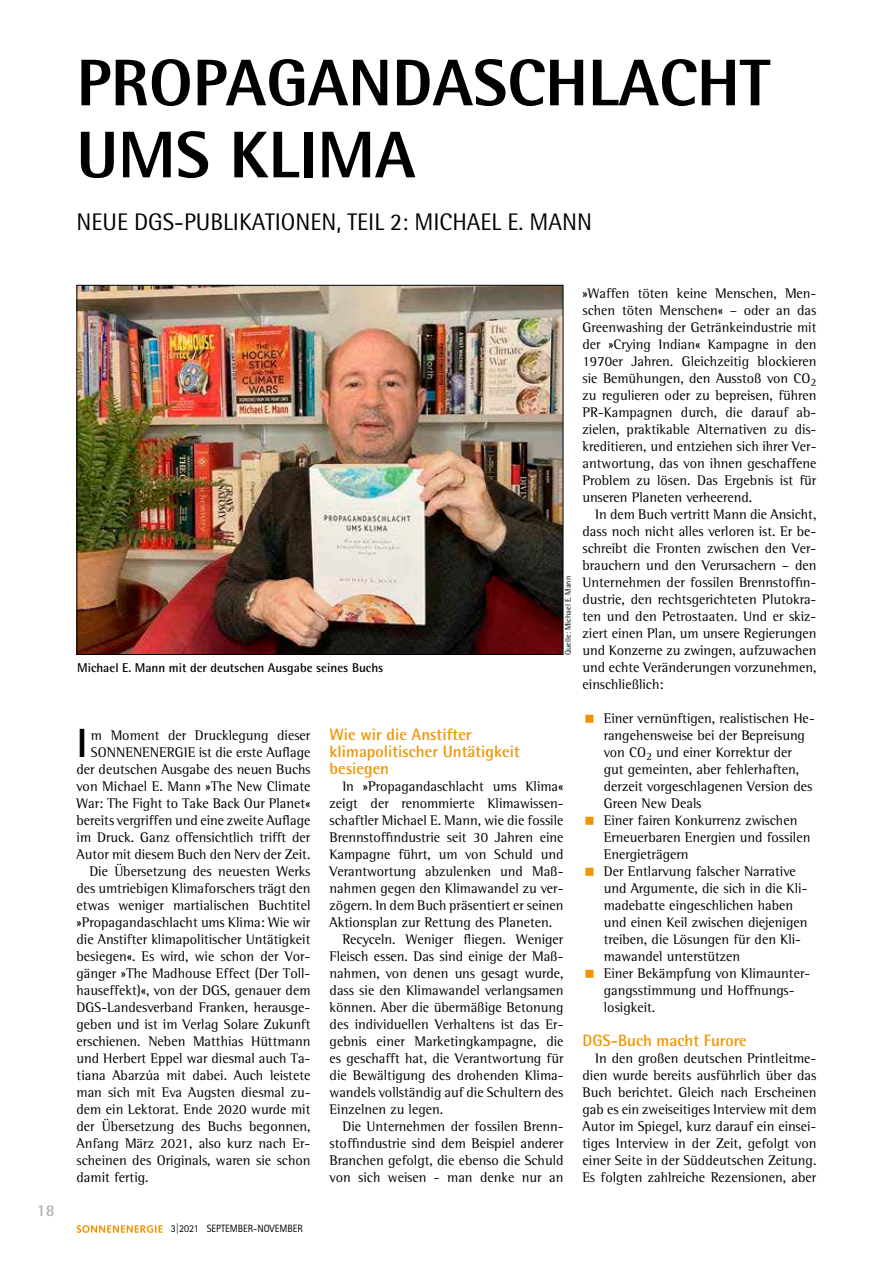
<style>
.page{position:relative;width:893px;height:1263px;background:#fff}
.page>*{position:absolute;margin:0;border:0;box-sizing:border-box;transform-origin:0 0}
.t1{font:800 66px/72px "Rotis Semi Sans Std";color:#000}
.t2{font:700 40.8px "Rotis Semi Sans Std";color:#000}
.t3{font:24px "Rotis Semi Sans Std";color:#000}
.t4{font:700 16.5px/17px "Rotis Semi Sans Std";color:#f29400}
.t5{font:700 16.5px "Rotis Semi Sans Std";color:#b1b3b4}
.t6{font:14.25px/17px "Rotis Semi Serif Std";color:#000;text-align:justify}
.t7{font:700 12.75px "Rotis Semi Sans Std";color:#000}
.t8{font:10.65px "Rotis Sans Serif Std";color:#000;scale:.95 1}
.t9{font:8.25px "Rotis Semi Sans Std";color:#000}
</style>
<div class="page">
<svg style="left:77px;top:1225px;width:86px;height:8px"></svg>
<img style="left:79px;top:287px;width:482px;height:366px">
<h1 class="t1" style="left:77px;top:46px;width:695px">PROPAGANDASCHLACHT<br>UMS KLIMA</h1>
<h3 class="t3" style="left:77px;top:207px;width:517px">NEUE DGS-PUBLIKATIONEN, TEIL 2: MICHAEL E. MANN</h3>
<p class="t5" style="left:37px;top:1200px;width:19px">18</p>
<p class="t7" style="left:77px;top:660px;width:308px">Michael E. Mann mit der deutschen Ausgabe seines Buchs</p>
<p class="t9" style="left:563px;top:655px;width:80px;rotate:-90deg">Quelle: Michael E. Mann</p>
<h2 class="t2" style="left:77px;top:718px;width:13px">I</h2>
<p class="t6" style="left:91px;top:727px;width:221px">m Moment der Drucklegung dieser</p>
<p class="t6" style="left:91px;top:744px;width:221px">SONNENENERGIE ist die erste Auflage</p>
<p class="t6" style="left:77px;top:761px;width:235px">der deutschen Ausgabe des neuen Buchs</p>
<p class="t6" style="left:77px;top:778px;width:235px">von Michael E. Mann »The New Climate</p>
<p class="t6" style="left:77px;top:795px;width:235px">War: The Fight to Take Back Our Planet«</p>
<p class="t6" style="left:77px;top:812px;width:235px">bereits vergriffen und eine zweite Auflage</p>
<p class="t6" style="left:77px;top:829px;width:235px">im Druck. Ganz offensichtlich trifft der</p>
<p class="t6" style="left:77px;top:846px;width:235px">Autor mit diesem Buch den Nerv der Zeit.</p>
<p class="t6" style="left:89px;top:863px;width:223px">Die Übersetzung des neuesten Werks</p>
<p class="t6" style="left:77px;top:880px;width:235px">des umtriebigen Klimaforschers trägt den</p>
<p class="t6" style="left:77px;top:897px;width:235px">etwas weniger martialischen Buchtitel</p>
<p class="t6" style="left:77px;top:914px;width:235px">»Propagandaschlacht ums Klima: Wie wir</p>
<p class="t6" style="left:77px;top:931px;width:235px">die Anstifter klimapolitischer Untätigkeit</p>
<p class="t6" style="left:77px;top:948px;width:235px">besiegen«. Es wird, wie schon der Vor-</p>
<p class="t6" style="left:77px;top:965px;width:235px">gänger »The Madhouse Effect (Der Toll-</p>
<p class="t6" style="left:77px;top:982px;width:235px">hauseffekt)«, von der DGS, genauer dem</p>
<p class="t6" style="left:77px;top:999px;width:235px">DGS-Landesverband Franken, herausge-</p>
<p class="t6" style="left:77px;top:1016px;width:235px">geben und ist im Verlag Solare Zukunft</p>
<p class="t6" style="left:77px;top:1033px;width:235px">erschienen. Neben Matthias Hüttmann</p>
<p class="t6" style="left:77px;top:1050px;width:235px">und Herbert Eppel war diesmal auch Ta-</p>
<p class="t6" style="left:77px;top:1067px;width:235px">tiana Abarzúa mit dabei. Auch leistete</p>
<p class="t6" style="left:77px;top:1084px;width:235px">man sich mit Eva Augsten diesmal zu-</p>
<p class="t6" style="left:77px;top:1101px;width:235px">dem ein Lektorat. Ende 2020 wurde mit</p>
<p class="t6" style="left:77px;top:1118px;width:235px">der Übersetzung des Buchs begonnen,</p>
<p class="t6" style="left:77px;top:1135px;width:235px">Anfang März 2021, also kurz nach Er-</p>
<p class="t6" style="left:77px;top:1152px;width:235px">scheinen des Originals, waren sie schon</p>
<p class="t6" style="left:77px;top:1169px;width:74px">damit fertig.</p>
<p class="t4" style="left:330px;top:726px;width:192px">Wie wir die Anstifter klimapolitischer Untätigkeit besiegen</p>
<p class="t6" style="left:342px;top:778px;width:223px">In »Propagandaschlacht ums Klima«</p>
<p class="t6" style="left:330px;top:795px;width:235px">zeigt der renommierte Klimawissen-</p>
<p class="t6" style="left:330px;top:812px;width:235px">schaftler Michael E. Mann, wie die fossile</p>
<p class="t6" style="left:330px;top:829px;width:235px">Brennstoffindustrie seit 30 Jahren eine</p>
<p class="t6" style="left:330px;top:846px;width:235px">Kampagne führt, um von Schuld und</p>
<p class="t6" style="left:330px;top:863px;width:235px">Verantwortung abzulenken und Maß-</p>
<p class="t6" style="left:330px;top:880px;width:235px">nahmen gegen den Klimawandel zu ver-</p>
<p class="t6" style="left:330px;top:897px;width:235px">zögern. In dem Buch präsentiert er seinen</p>
<p class="t6" style="left:330px;top:914px;width:224px">Aktionsplan zur Rettung des Planeten.</p>
<p class="t6" style="left:342px;top:931px;width:223px">Recyceln. Weniger fliegen. Weniger</p>
<p class="t6" style="left:330px;top:948px;width:235px">Fleisch essen. Das sind einige der Maß-</p>
<p class="t6" style="left:330px;top:965px;width:235px">nahmen, von denen uns gesagt wurde,</p>
<p class="t6" style="left:330px;top:982px;width:235px">dass sie den Klimawandel verlangsamen</p>
<p class="t6" style="left:330px;top:999px;width:235px">können. Aber die übermäßige Betonung</p>
<p class="t6" style="left:330px;top:1016px;width:235px">des individuellen Verhaltens ist das Er-</p>
<p class="t6" style="left:330px;top:1033px;width:235px">gebnis einer Marketingkampagne, die</p>
<p class="t6" style="left:330px;top:1050px;width:235px">es geschafft hat, die Verantwortung für</p>
<p class="t6" style="left:330px;top:1067px;width:235px">die Bewältigung des drohenden Klima-</p>
<p class="t6" style="left:330px;top:1084px;width:235px">wandels vollständig auf die Schultern des</p>
<p class="t6" style="left:330px;top:1101px;width:115px">Einzelnen zu legen.</p>
<p class="t6" style="left:342px;top:1118px;width:223px">Die Unternehmen der fossilen Brenn-</p>
<p class="t6" style="left:330px;top:1135px;width:235px">stoffindustrie sind dem Beispiel anderer</p>
<p class="t6" style="left:330px;top:1152px;width:235px">Branchen gefolgt, die ebenso die Schuld</p>
<p class="t6" style="left:330px;top:1169px;width:235px">von sich weisen - man denke nur an</p>
<p class="t6" style="left:583px;top:284px;width:235px">»Waffen töten keine Menschen, Men&shy;schen töten Menschen« – oder an das Greenwashing der Getränkeindustrie mit der »Crying Indian« Kampagne in den 1970er Jahren. Gleichzeitig blockieren sie Bemühungen, den Ausstoß von CO<sub>2 </sub>zu regulieren oder zu bepreisen, führen PR-Kampagnen durch, die darauf ab&shy;zielen, praktikable Alternativen zu dis&shy;kreditieren, und entziehen sich ihrer Ver&shy;antwortung, das von ihnen geschaffene Problem zu lösen. Das Ergebnis ist für unseren Planeten verheerend.</p>
<p class="t6" style="left:583px;top:505px;width:235px;text-indent:13px">In dem Buch vertritt Mann die Ansicht, dass noch nicht alles verloren ist. Er be&shy;schreibt die Fronten zwischen den Ver&shy;brauchern und den Verursachern – den Unternehmen der fossilen Brennstoffin&shy;dustrie, den rechtsgerichteten Plutokra&shy;ten und den Petrostaaten. Und er skiz&shy;ziert einen Plan, um unsere Regierungen und Konzerne zu zwingen, aufzuwachen und echte Veränderungen vorzunehmen, einschließlich:</p>
<p class="t6" style="left:604px;top:710px;width:212px;text-align:left">Einer vernünftigen, realistischen He&shy;rangehensweise bei der Bepreisung von CO<sub>2</sub> und einer Korrektur der gut gemeinten, aber fehlerhaften, derzeit vorgeschlagenen Version des<br>Green New Deals<br>Einer fairen Konkurrenz zwischen<br>Erneuerbaren Energien und fossilen<br>Energieträgern<br>Der Entlarvung falscher Narrative und Argumente, die sich in die Kli&shy;madebatte eingeschlichen haben und einen Keil zwischen diejenigen treiben, die Lösungen für den Kli&shy;mawandel unterstützen<br>Einer Bekämpfung von Klimaunter&shy;gangsstimmung und Hoffnungs&shy;losigkeit.</p>
<p class="t4" style="left:583px;top:1032px;width:166px">DGS-Buch macht Furore</p>
<p class="t6" style="left:583px;top:1050px;width:235px;text-indent:13px">In den großen deutschen Printleitme&shy;dien wurde bereits ausführlich über das Buch berichtet. Gleich nach Erscheinen gab es ein zweiseitiges Interview mit dem Autor im Spiegel, kurz darauf ein einsei&shy;tiges Interview in der Zeit, gefolgt von einer Seite in der Süddeutschen Zeitung.<br>Es folgten zahlreiche Rezensionen, aber</p>
<p class="t8" style="left:171px;top:1222px;width:141px">3|2021 SEPTEMBER-NOVEMBER</p>
</div>
